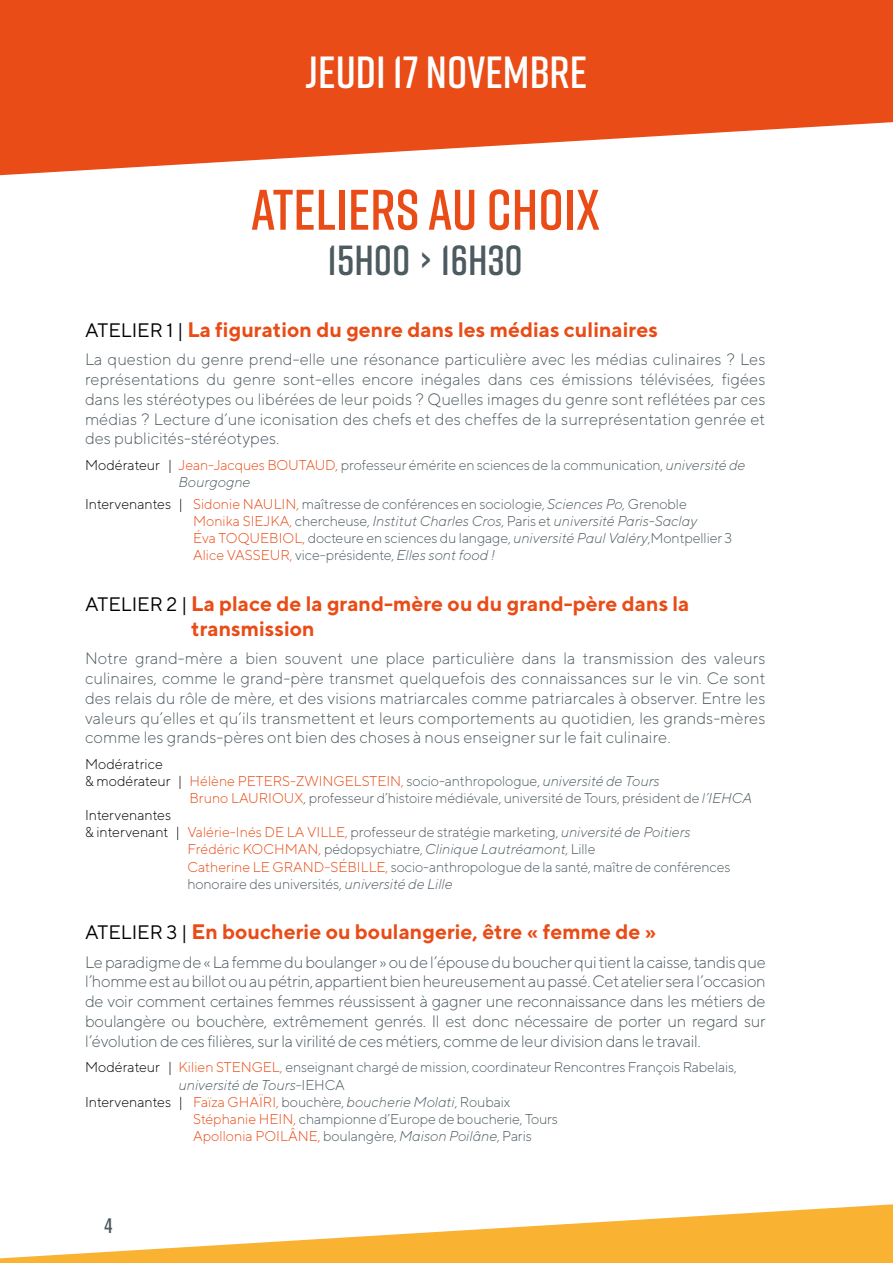
<style>
.page{position:relative;width:893px;height:1263px;background:#fff}
.page>*{position:absolute;margin:0;border:0;box-sizing:border-box;transform-origin:0 0}
.t1{font:600 57px "Rift";color:#e94c16}
.t2{font:600 45px "Rift";color:#fff}
.t3{font:600 42px "Rift";color:#4d5a60}
.t4{font:700 21px/25.2px "TT Norms";color:#e94c16}
.t5{font:600 21px "Rift";color:#4d5a60}
.t6{font:300 16.5px/19.8px "TT Norms";color:#4d5a60;text-align:justify}
.t7{font:300 14.25px/17.1px "TT Norms";letter-spacing:-.01em;color:#4d5a60}
.t8{font:300 14.25px "TT Norms";color:#e94c16}
.t9{font:300 14.25px "TT Norms";color:#000}
.t10{font:italic 300 14.25px "TT Norms";color:#4d5a60}
.s1{font-weight:400;font-size:19.5px;color:#000}
.s2{color:#000}
.s3{color:#e94c16}
.s4{font-style:italic}
.s5{color:#4d5a60}
.s6{font-style:italic;color:#4d5a60}
.s7{font-style:normal}
</style>
<div class="page">
<svg style="left:0;top:0;width:893px;height:175px;background:#ec6639"></svg>
<svg style="left:0;top:1204px;width:893px;height:59px;fill:#f9b231"></svg>
<h2 class="t2" style="left:306px;top:40px;width:283px">JEUDI 17 NOVEMBRE</h2>
<h1 class="t1" style="left:251px;top:169px;width:350px">ATELIERS AU CHOIX</h1>
<h3 class="t3" style="left:328px;top:230px;width:197px">15H00 › 16H30</h3>
<p class="t4" style="left:85px;top:316px;width:574px"><span class="s1">ATELIER 1 |</span> La figuration du genre dans les médias culinaires</p>
<p class="t6" style="left:85px;top:349px;width:682px">La question du genre prend-elle une résonance particulière avec les médias culinaires ? Les représentations du genre sont-elles encore inégales dans ces émissions télévisées, figées dans les stéréotypes ou libérées de leur poids ? Quelles images du genre sont reflétées par ces médias ? Lecture d’une iconisation des chefs et des cheffes de la surreprésentation genrée et des publicités-stéréotypes.</p>
<p class="t7" style="left:179px;top:456px;width:568px;text-indent:-94px"><span class="s2">Modérateur |</span> <span class="s3">Jean-Jacques BOUTAUD,</span> professeur émérite en sciences de la communication, <span class="s4">université de<br>Bourgogne</span></p>
<p class="t7" style="left:193px;top:495px;width:541px;text-indent:-108px"><span class="s2">Intervenantes |</span> <span class="s3">Sidonie NAULIN,</span> maîtresse de conférences en sociologie, <span class="s4">Sciences Po,</span> Grenoble <span class="s3">Monika SIEJKA,</span> chercheuse, <span class="s4">Institut Charles Cros</span>, Paris et <span class="s4">université Paris-Saclay<br></span><span class="s3">Éva TOQUEBIOL,</span> docteure en sciences du langage, <span class="s4">université Paul Valéry</span>,Montpellier 3<br><span class="s3">Alice VASSEUR,</span> vice-présidente, <span class="s4">Elles sont food !</span></p>
<p class="t4" style="left:191px;top:590px;width:500px;text-indent:-106px"><span class="s1">ATELIER 2 |</span> La place de la grand-mère ou du grand-père dans la transmission</p>
<p class="t6" style="left:85px;top:648px;width:682px">Notre grand-mère a bien souvent une place particulière dans la transmission des valeurs culinaires, comme le grand-père transmet quelquefois des connaissances sur le vin. Ce sont des relais du rôle de mère, et des visions matriarcales comme patriarcales à observer. Entre les valeurs qu’elles et qu’ils transmettent et leurs comportements au quotidien, les grands-mères comme les grands-pères ont bien des choses à nous enseigner sur le fait culinaire.</p>
<p class="t9" style="left:85px;top:755px;width:79px">Modératrice</p>
<p class="t8" style="left:85px;top:772px;width:576px"><span class="s2">&amp; modérateur |</span> Hélène PETERS-ZWINGELSTEIN, <span class="s5">socio-anthropologue,</span> <span class="s6">université de Tours</span></p>
<p class="t7" style="left:190px;top:789px;width:564px"><span class="s3">Bruno LAURIOUX</span>, professeur d’histoire médiévale, université de Tours, président de <span class="s4">l’IEHCA</span></p>
<p class="t9" style="left:85px;top:806px;width:88px">Intervenantes</p>
<p class="t7" style="left:85px;top:823px;width:607px"><span class="s2">&amp; intervenant |</span> <span class="s3">Valérie-Inés DE LA VILLE,</span> professeur de stratégie marketing, <span class="s4">université de Poitiers</span></p>
<p class="t7" style="left:187px;top:840px;width:410px"><span class="s3">Frédéric KOCHMAN,</span> pédopsychiatre, <span class="s4">Clinique Lautréamont</span>, Lille</p>
<p class="t7" style="left:187px;top:858px;width:545px"><span class="s3">Catherine LE GRAND-SÉBILLE,</span> socio-anthropologue de la santé, maître de conférences</p>
<p class="t7" style="left:187px;top:875px;width:267px">honoraire des universités, <span class="s4">université de Lille</span></p>
<p class="t4" style="left:85px;top:919px;width:573px"><span class="s1">ATELIER 3 |</span> En boucherie ou boulangerie, être « femme de »</p>
<p class="t6" style="left:85px;top:951px;width:682px">Le paradigme de « La femme du boulanger » ou de l’épouse du boucher qui tient la caisse, tandis que l’homme est au billot ou au pétrin, appartient bien heureusement au passé. Cet atelier sera l’occasion de voir comment certaines femmes réussissent à gagner une reconnaissance dans les métiers de boulangère ou bouchère, extrêmement genrés. Il est donc nécessaire de porter un regard sur l’évolution de ces filières, sur la virilité de ces métiers, comme de leur division dans le travail.</p>
<p class="t7" style="left:85px;top:1058px;width:653px"><span class="s2">Modérateur |</span> <span class="s3">Kilien STENGEL,</span> enseignant chargé de mission, coordinateur Rencontres François Rabelais,</p>
<p class="t10" style="left:179px;top:1076px;width:168px">université de Tours<span class="s7">-IEHCA</span></p>
<p class="t7" style="left:85px;top:1093px;width:427px"><span class="s2">Intervenantes |</span> <span class="s3">Faïza GHAÏRI,</span> bouchère, <span class="s4">boucherie Molati</span>, Roubaix</p>
<p class="t7" style="left:193px;top:1110px;width:367px"><span class="s3">Stéphanie HEIN,</span> championne d’Europe de boucherie, Tours</p>
<p class="t8" style="left:193px;top:1127px;width:340px">Apollonia POILÂNE, <span class="s5">boulangère,</span> <span class="s6">Maison Poilâne</span><span class="s5">, Paris</span></p>
<p class="t5" style="left:104px;top:1210px;width:9px">4</p>
</div>
